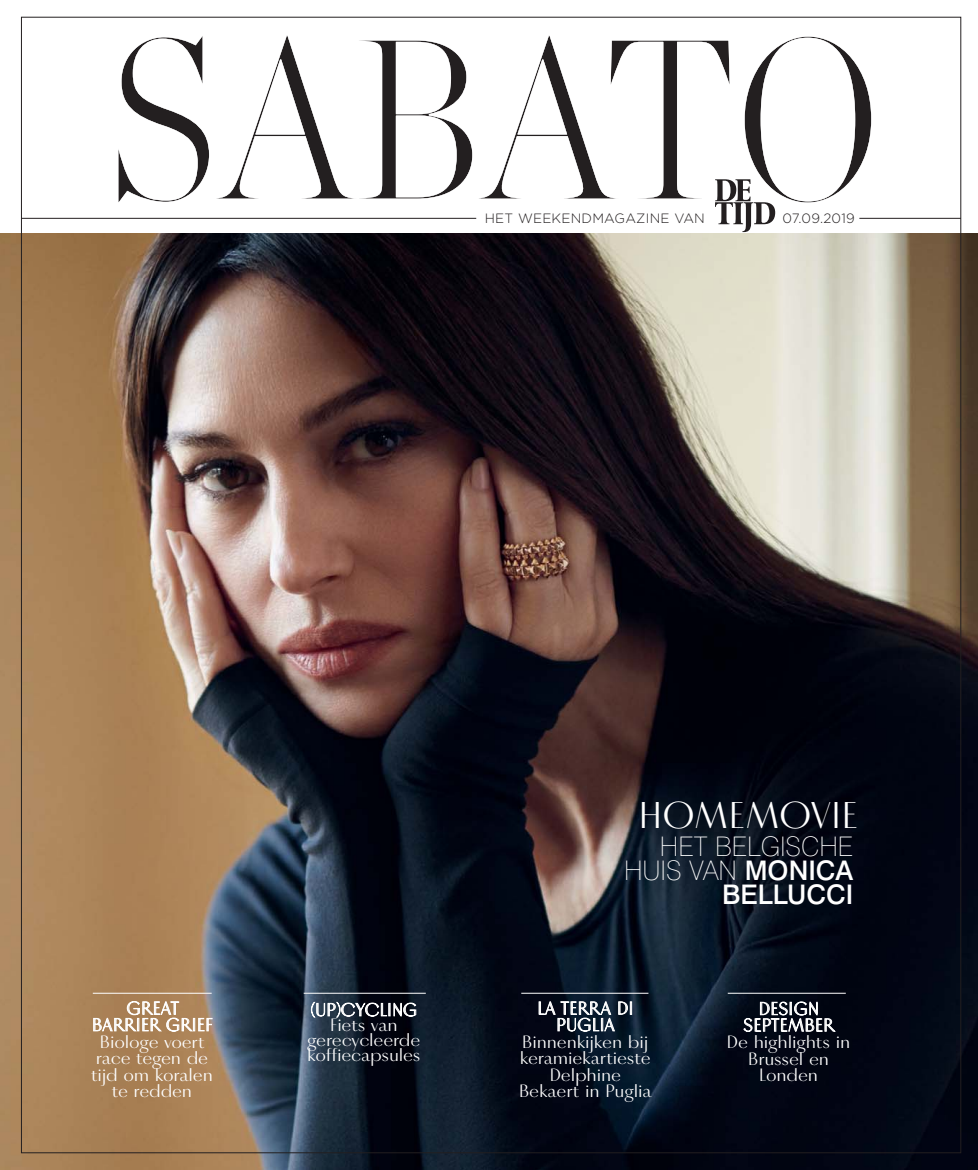
<style>
.page{position:relative;width:978px;height:1170px;background:#fff}
.page>*{position:absolute;margin:0;border:0;box-sizing:border-box;transform-origin:0 0}
.t1{font:37.5px "Vinter";letter-spacing:-.02em;color:#fff}
.t2{font:100 27px/24px "Swiss 721 BT";color:#fff;text-align:right}
.t3{font:18px/16.5px "Vinter";letter-spacing:-.015em;color:#fff;text-align:center}
.t4{font:300 13.5px "Gotham";letter-spacing:.015em;color:#231f20}
.s1{font-weight:500}
</style>
<div class="page">
<img style="left:0;top:233px;width:978px;height:936px">
<hr style="left:21px;top:218px;width:455px;height:1px;background:#231f20">
<hr style="left:859px;top:218px;width:102px;height:1px;background:#231f20">
<svg style="left:775px;top:38px;width:95px;height:163px"></svg>
<svg style="left:539px;top:1001px;width:93px;height:30px;background:#444e5b"></svg>
<hr style="left:93px;top:992px;width:119px;height:1px;background:#fff">
<svg style="left:311px;top:1001px;width:105px;height:16px;background:#5b616b"></svg>
<hr style="left:304px;top:992px;width:122px;height:1px;background:#fff">
<svg style="left:93px;top:1000px;width:120px;height:31px;background:#bd9f80"></svg>
<hr style="left:521px;top:992px;width:127px;height:1px;background:#fff">
<svg style="left:743px;top:1001px;width:93px;height:30px;background:#494d56"></svg>
<hr style="left:728px;top:992px;width:118px;height:1px;background:#fff">
<svg style="left:118px;top:35px;width:657px;height:197px"></svg>
<p class="t4" style="left:485px;top:213px;width:222px">HET WEEKENDMAGAZINE VAN</p>
<p class="t4" style="left:782px;top:213px;width:74px">07.09.2019</p>
<h1 class="t1" style="left:638px;top:800px;width:222px">HOMEMOVIE</h1>
<h2 class="t2" style="left:624px;top:837px;width:231px">HET BELGISCHE<br>HUIS VAN <span class="s1">MONICA<br>BELLUCCI</span></h2>
<p class="t3" style="left:91px;top:1001px;width:123px">GREAT<br>BARRIER GRIEF<br>Biologe voert race tegen de tĳd om koralen te redden</p>
<p class="t3" style="left:727px;top:1002px;width:125px">DESIGN<br>SEPTEMBER<br>De highlights in<br>Brussel en<br>Londen</p>
<p class="t3" style="left:519px;top:1001px;width:135px">LA TERRA DI<br>PUGLIA<br>Binnenkĳken bĳ keramiekartieste<br>Delphine<br>Bekaert in Puglia</p>
<p class="t3" style="left:307px;top:1003px;width:115px;line-height:15.1px">(UP)CYCLING<br>Fiets van gerecycleerde koffiecapsules</p>
</div>
